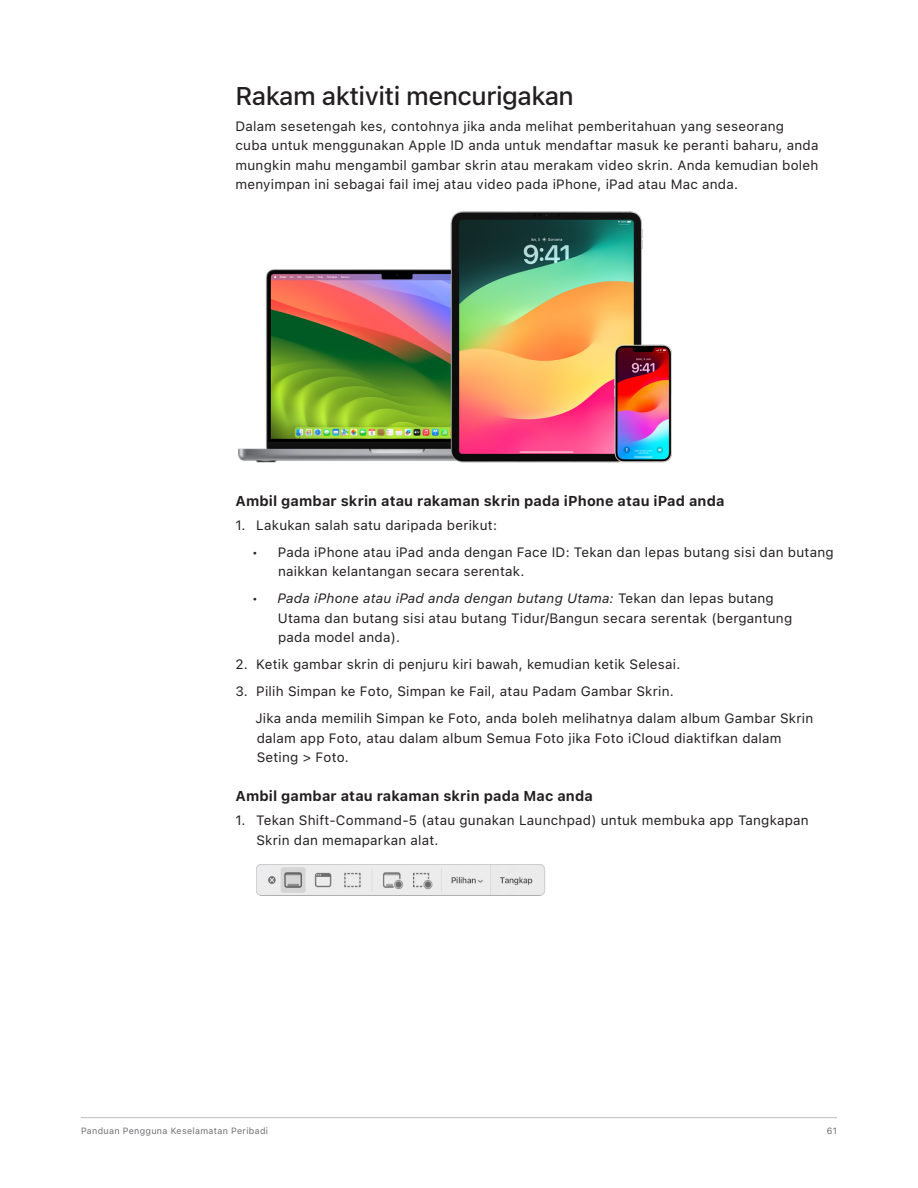
<style>
.page{position:relative;width:918px;height:1188px;background:#fff}
.page>*{position:absolute;margin:0;border:0;box-sizing:border-box;transform-origin:0 0}
.t1{font:500 25.5px "SF Pro Text";letter-spacing:-.02em;color:#231f20}
.Task_Heading{font:700 14.25px "SF Pro Text";letter-spacing:.01em;color:#231f20}
.Body{font:13.5px/19.5px "SF Pro Text";letter-spacing:.015em;color:#231f20}
.Bullet_Body_Level_1{font:13.5px/19.5px "SF Pro Text";letter-spacing:.015em;color:#231f20}
.t2{font:9px "SF Pro Text";letter-spacing:.035em;color:#6c6d70}
.s1{font-style:italic}
</style>
<div class="page">
<hr style="left:81px;top:1117px;width:756px;height:1px;background:#bcbdc0">
<img style="left:238px;top:212px;width:434px;height:250px">
<img style="left:256px;top:864px;width:289px;height:32px">
<h2 class="t1" style="left:236px;top:82px;width:340px">Rakam aktiviti mencurigakan</h2>
<p class="Body" style="left:236px;top:116px;width:585px">Dalam sesetengah kes, contohnya jika anda melihat pemberitahuan yang seseorang cuba untuk menggunakan Apple ID anda untuk mendaftar masuk ke peranti baharu, anda mungkin mahu mengambil gambar skrin atau merakam video skrin. Anda kemudian boleh menyimpan ini sebagai fail imej atau video pada iPhone, iPad atau Mac anda.</p>
<p class="Task_Heading" style="left:236px;top:492px;width:491px">Ambil gambar skrin atau rakaman skrin pada iPhone atau iPad anda</p>
<p class="Body" style="left:236px;top:515px;width:263px">1. Lakukan salah satu daripada berikut:</p>
<p class="Body" style="left:278px;top:542px;width:557px;text-indent:-26px">• Pada iPhone atau iPad anda dengan Face ID: Tekan dan lepas butang sisi dan butang naikkan kelantangan secara serentak.</p>
<p class="Body" style="left:278px;top:589px;width:516px;text-indent:-26px">• <span class="s1">Pada iPhone atau iPad anda dengan butang Utama:</span> Tekan dan lepas butang<br>Utama dan butang sisi atau butang Tidur/Bangun secara serentak (bergantung pada model anda).</p>
<p class="Body" style="left:236px;top:655px;width:446px">2. Ketik gambar skrin di penjuru kiri bawah, kemudian ketik Selesai.</p>
<p class="Body" style="left:236px;top:682px;width:440px">3. Pilih Simpan ke Foto, Simpan ke Fail, atau Padam Gambar Skrin.</p>
<p class="Bullet_Body_Level_1" style="left:255px;top:709px;width:560px">Jika anda memilih Simpan ke Foto, anda boleh melihatnya dalam album Gambar Skrin dalam app Foto, atau dalam album Semua Foto jika Foto iCloud diaktifkan dalam<br>Seting &gt; Foto.</p>
<p class="Task_Heading" style="left:236px;top:788px;width:359px">Ambil gambar atau rakaman skrin pada Mac anda</p>
<p class="Body" style="left:256px;top:811px;width:554px;text-indent:-21px">1. Tekan Shift-Command-5 (atau gunakan Launchpad) untuk membuka app Tangkapan<br>Skrin dan memaparkan alat.</p>
<p class="t2" style="left:81px;top:1125px;width:189px">Panduan Pengguna Keselamatan Peribadi</p>
<p class="t2" style="left:827px;top:1125px;width:12px">61</p>
</div>
